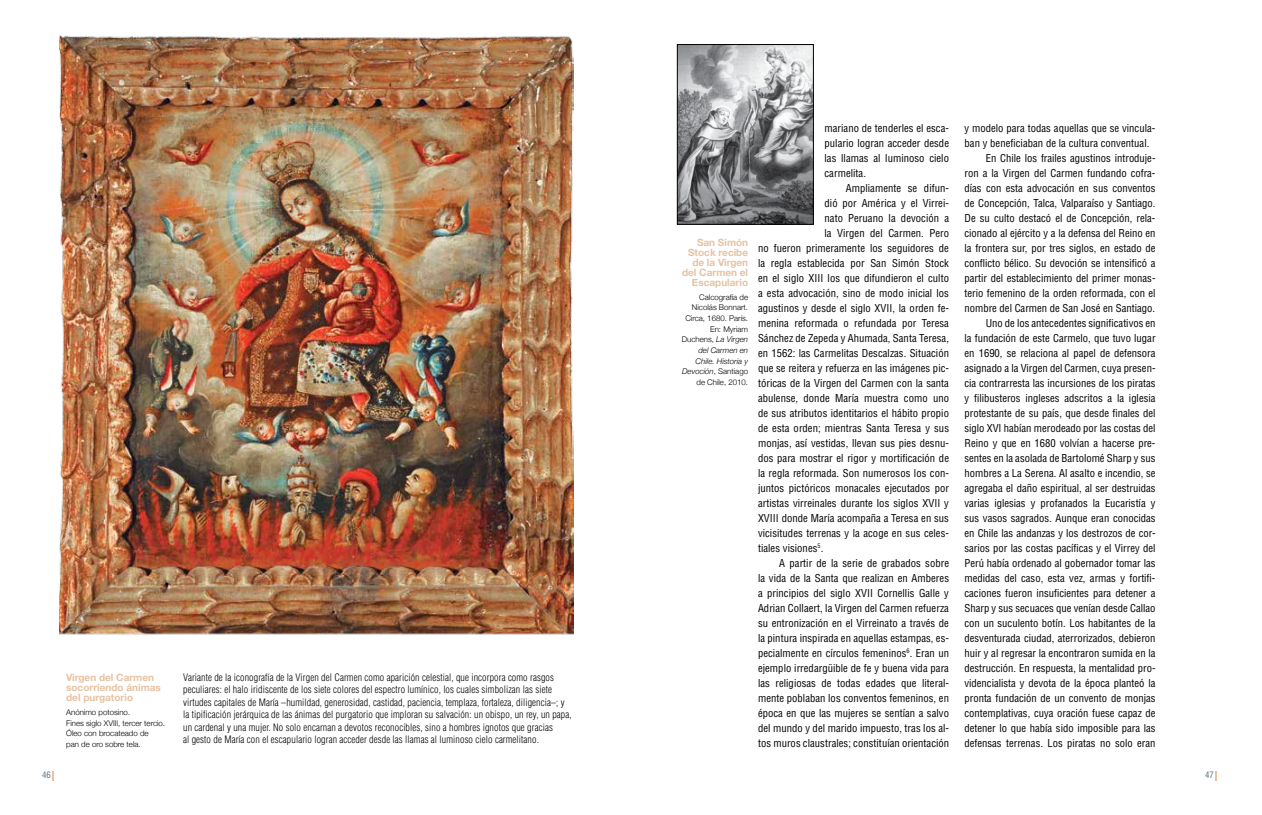
<style>
.page{position:relative;width:1262px;height:815px;background:#fff}
.page>*{position:absolute;margin:0;border:0;box-sizing:border-box;transform-origin:0 0}
.t1{font:condensed 10.62px/15px "Helvetica";color:#000;text-align:justify}
.t2{font:300 condensed 10px/12.5px "Helvetica";letter-spacing:.01em;color:#000}
.t3{font:700 10px/10px "Helvetica Neue";color:#e6c2a3}
.t4{font:condensed 8.75px "Helvetica";color:#5c6f7c}
.t5{font:300 7.88px/10.6px "Helvetica Neue";color:#000}
.s1{font-style:italic}
</style>
<div class="page">
<img style="left:59px;top:35px;width:514px;height:600px">
<img style="left:679px;top:46px;width:132px;height:177px">
<div style="left:677px;top:44px;width:136px;height:181px;border:1px solid #000"></div>
<p class="t4" style="left:42px;top:769px;width:10px">46</p>
<p class="t3" style="left:66px;top:672px;width:96px">Virgen del Carmen socorriendo ánimas del purgatorio</p>
<p class="t5" style="left:66px;top:707px;width:100px">Anónimo potosino.<br>Fines siglo XVIII, tercer tercio.<br>Óleo con brocateado de<br>pan de oro sobre tela.</p>
<p class="t2" style="left:183px;top:671px;width:390px">Variante de la iconografía de la Virgen del Carmen como aparición celestial, que incorpora como rasgos peculiares: el halo iridiscente de los siete colores del espectro lumínico, los cuales simbolizan las siete virtudes capitales de María –humildad, generosidad, castidad, paciencia, templaza, fortaleza, diligencia–; y la tipificación jerárquica de las ánimas del purgatorio que imploran su salvación: un obispo, un rey, un papa, un cardenal y una mujer. No solo encarnan a devotos reconocibles, sino a hombres ignotos que gracias<br>al gesto de María con el escapulario logran acceder desde las llamas al luminoso cielo carmelitano.</p>
<p class="t3" style="left:682px;top:237px;width:68px;text-align:right">San Simón<br>Stock recibe de la Virgen del Carmen el<br>Escapulario</p>
<p class="t5" style="left:682px;top:292px;width:68px;text-align:right">Calcografía de<br>Nicolás Bonnart.<br>Circa, 1680. París.<br>En: Myriam<br>Duchens, <span class="s1">La Virgen del Carmen en<br>Chile. Historia y<br>Devoción</span>, Santiago de Chile, 2010.</p>
<p class="t1" style="left:824px;top:120px;width:126px">mariano de tenderles el esca&shy;pulario logran acceder desde las llamas al luminoso cielo carmelita.</p>
<p class="t1" style="left:845px;top:180px;width:105px">Ampliamente se difun-</p>
<p class="t1" style="left:824px;top:195px;width:126px">dió por América y el Virrei-</p>
<p class="t1" style="left:824px;top:210px;width:126px">nato Peruano la devoción a</p>
<p class="t1" style="left:824px;top:225px;width:126px">la Virgen del Carmen. Pero</p>
<p class="t1" style="left:758px;top:240px;width:192px">no fueron primeramente los seguidores de</p>
<p class="t1" style="left:758px;top:255px;width:192px">la regla establecida por San Simón Stock</p>
<p class="t1" style="left:758px;top:270px;width:192px">en el siglo XIII los que difundieron el culto</p>
<p class="t1" style="left:758px;top:285px;width:192px">a esta advocación, sino de modo inicial los</p>
<p class="t1" style="left:758px;top:300px;width:192px">agustinos y desde el siglo XVII, la orden fe-</p>
<p class="t1" style="left:758px;top:315px;width:192px">menina reformada o refundada por Teresa</p>
<p class="t1" style="left:758px;top:330px;width:192px">Sánchez de Zepeda y Ahumada, Santa Teresa,</p>
<p class="t1" style="left:758px;top:345px;width:192px">en 1562: las Carmelitas Descalzas. Situación</p>
<p class="t1" style="left:758px;top:360px;width:192px">que se reitera y refuerza en las imágenes pic-</p>
<p class="t1" style="left:758px;top:375px;width:192px">tóricas de la Virgen del Carmen con la santa</p>
<p class="t1" style="left:758px;top:390px;width:192px">abulense, donde María muestra como uno</p>
<p class="t1" style="left:758px;top:405px;width:192px">de sus atributos identitarios el hábito propio</p>
<p class="t1" style="left:758px;top:420px;width:192px">de esta orden; mientras Santa Teresa y sus</p>
<p class="t1" style="left:758px;top:435px;width:192px">monjas, así vestidas, llevan sus pies desnu-</p>
<p class="t1" style="left:758px;top:450px;width:192px">dos para mostrar el rigor y mortificación de</p>
<p class="t1" style="left:758px;top:465px;width:192px">la regla reformada. Son numerosos los con-</p>
<p class="t1" style="left:758px;top:480px;width:192px">juntos pictóricos monacales ejecutados por</p>
<p class="t1" style="left:758px;top:495px;width:192px">artistas virreinales durante los siglos XVII y</p>
<p class="t1" style="left:758px;top:510px;width:192px">XVIII donde María acompaña a Teresa en sus</p>
<p class="t1" style="left:758px;top:525px;width:192px">vicisitudes terrenas y la acoge en sus celes-</p>
<p class="t1" style="left:758px;top:540px;width:67px">tiales visiones<sup>5</sup>.</p>
<p class="t1" style="left:779px;top:555px;width:171px">A partir de la serie de grabados sobre</p>
<p class="t1" style="left:758px;top:570px;width:192px">la vida de la Santa que realizan en Amberes</p>
<p class="t1" style="left:758px;top:585px;width:192px">a principios del siglo XVII Cornellis Galle y</p>
<p class="t1" style="left:758px;top:600px;width:192px">Adrian Collaert, la Virgen del Carmen refuerza</p>
<p class="t1" style="left:758px;top:615px;width:192px">su entronización en el Virreinato a través de</p>
<p class="t1" style="left:758px;top:630px;width:192px">la pintura inspirada en aquellas estampas, es-</p>
<p class="t1" style="left:758px;top:645px;width:192px">pecialmente en círculos femeninos<sup>6</sup>. Eran un</p>
<p class="t1" style="left:758px;top:660px;width:192px">ejemplo irredargüible de fe y buena vida para</p>
<p class="t1" style="left:758px;top:675px;width:192px">las religiosas de todas edades que literal-</p>
<p class="t1" style="left:758px;top:690px;width:192px">mente poblaban los conventos femeninos, en</p>
<p class="t1" style="left:758px;top:705px;width:192px">época en que las mujeres se sentían a salvo</p>
<p class="t1" style="left:758px;top:720px;width:192px">del mundo y del marido impuesto, tras los al-</p>
<p class="t1" style="left:758px;top:735px;width:192px">tos muros claustrales; constituían orientación</p>
<p class="t1" style="left:964px;top:120px;width:192px">y modelo para todas aquellas que se vincula-</p>
<p class="t1" style="left:964px;top:135px;width:186px">ban y beneficiaban de la cultura conventual.</p>
<p class="t1" style="left:985px;top:150px;width:171px">En Chile los frailes agustinos introduje-</p>
<p class="t1" style="left:964px;top:165px;width:192px">ron a la Virgen del Carmen fundando cofra-</p>
<p class="t1" style="left:964px;top:180px;width:192px">días con esta advocación en sus conventos</p>
<p class="t1" style="left:964px;top:195px;width:192px">de Concepción, Talca, Valparaíso y Santiago.</p>
<p class="t1" style="left:964px;top:210px;width:192px">De su culto destacó el de Concepción, rela-</p>
<p class="t1" style="left:964px;top:225px;width:192px">cionado al ejército y a la defensa del Reino en</p>
<p class="t1" style="left:964px;top:240px;width:192px">la frontera sur, por tres siglos, en estado de</p>
<p class="t1" style="left:964px;top:255px;width:192px">conflicto bélico. Su devoción se intensificó a</p>
<p class="t1" style="left:964px;top:270px;width:192px">partir del establecimiento del primer monas-</p>
<p class="t1" style="left:964px;top:285px;width:192px">terio femenino de la orden reformada, con el</p>
<p class="t1" style="left:964px;top:300px;width:192px">nombre del Carmen de San José en Santiago.</p>
<p class="t1" style="left:985px;top:315px;width:171px">Uno de los antecedentes significativos en</p>
<p class="t1" style="left:964px;top:330px;width:192px">la fundación de este Carmelo, que tuvo lugar</p>
<p class="t1" style="left:964px;top:345px;width:192px">en 1690, se relaciona al papel de defensora</p>
<p class="t1" style="left:964px;top:360px;width:192px">asignado a la Virgen del Carmen, cuya presen-</p>
<p class="t1" style="left:964px;top:375px;width:192px">cia contrarresta las incursiones de los piratas</p>
<p class="t1" style="left:964px;top:390px;width:192px">y filibusteros ingleses adscritos a la iglesia</p>
<p class="t1" style="left:964px;top:405px;width:192px">protestante de su país, que desde finales del</p>
<p class="t1" style="left:964px;top:420px;width:192px">siglo XVI habían merodeado por las costas del</p>
<p class="t1" style="left:964px;top:435px;width:192px">Reino y que en 1680 volvían a hacerse pre-</p>
<p class="t1" style="left:964px;top:450px;width:192px">sentes en la asolada de Bartolomé Sharp y sus</p>
<p class="t1" style="left:964px;top:465px;width:192px">hombres a La Serena. Al asalto e incendio, se</p>
<p class="t1" style="left:964px;top:480px;width:192px">agregaba el daño espiritual, al ser destruidas</p>
<p class="t1" style="left:964px;top:495px;width:192px">varias iglesias y profanados la Eucaristía y</p>
<p class="t1" style="left:964px;top:510px;width:192px">sus vasos sagrados. Aunque eran conocidas</p>
<p class="t1" style="left:964px;top:525px;width:192px">en Chile las andanzas y los destrozos de cor-</p>
<p class="t1" style="left:964px;top:540px;width:192px">sarios por las costas pacíficas y el Virrey del</p>
<p class="t1" style="left:964px;top:555px;width:192px">Perú había ordenado al gobernador tomar las</p>
<p class="t1" style="left:964px;top:570px;width:192px">medidas del caso, esta vez, armas y fortifi-</p>
<p class="t1" style="left:964px;top:585px;width:192px">caciones fueron insuficientes para detener a</p>
<p class="t1" style="left:964px;top:600px;width:192px">Sharp y sus secuaces que venían desde Callao</p>
<p class="t1" style="left:964px;top:615px;width:192px">con un suculento botín. Los habitantes de la</p>
<p class="t1" style="left:964px;top:630px;width:192px">desventurada ciudad, aterrorizados, debieron</p>
<p class="t1" style="left:964px;top:645px;width:192px">huir y al regresar la encontraron sumida en la</p>
<p class="t1" style="left:964px;top:660px;width:192px">destrucción. En respuesta, la mentalidad pro-</p>
<p class="t1" style="left:964px;top:675px;width:192px">videncialista y devota de la época planteó la</p>
<p class="t1" style="left:964px;top:690px;width:192px">pronta fundación de un convento de monjas</p>
<p class="t1" style="left:964px;top:705px;width:192px">contemplativas, cuya oración fuese capaz de</p>
<p class="t1" style="left:964px;top:720px;width:192px">detener lo que había sido imposible para las</p>
<p class="t1" style="left:964px;top:735px;width:192px">defensas terrenas. Los piratas no solo eran</p>
<p class="t4" style="left:1205px;top:769px;width:10px">47</p>
</div>
